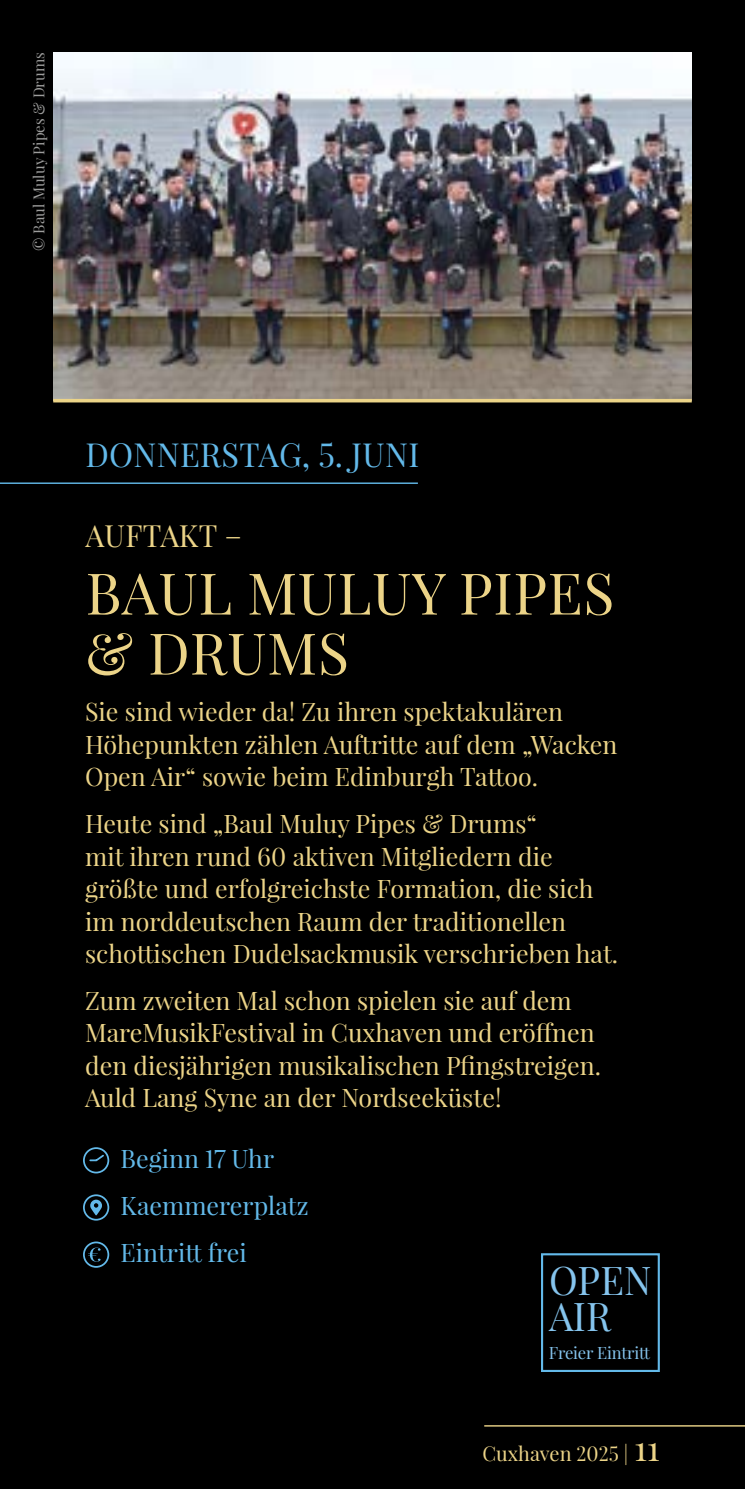
<style>
.page{position:relative;width:745px;height:1489px;background:#fff}
.page>*{position:absolute;margin:0;border:0;box-sizing:border-box;transform-origin:0 0}
.t1{font:57.5px/60px "Playfair Display";letter-spacing:.01em;color:#ecd488}
.t2{font:38.75px/36.5px "Playfair Display";color:#85c4ed}
.t3{font:32.5px "Playfair Display";letter-spacing:.01em;color:#63b9e9}
.t4{font:30px "Playfair Display";letter-spacing:.01em;color:#ecd488}
.t5{font:25px/32.5px "Playfair Display";color:#ecd488}
.t6{font:25px/46.8px "Playfair Display";color:#63b9e9}
.t7{font:20px "Playfair Display";color:#ecd488}
.t8{font:16.5px "Playfair Display";letter-spacing:-.01em;color:#85c4ed}
.t9{font:15px "Playfair Display";color:#9d9d9c}
.s1{font-size:35px}
</style>
<div class="page">
<div style="left:0;top:0;width:744px;height:1488px;background:#000"></div>
<img style="left:53px;top:52px;width:638px;height:347px">
<hr style="left:53px;top:399px;width:638px;height:3px;background:#ecd488">
<hr style="left:0;top:482px;width:417px;height:2px;background:#63b9e9">
<div style="left:540px;top:1253px;width:119px;height:118px;border:2px solid #63b9e9"></div>
<div style="left:83px;top:1194px;width:26px;height:26px;border:2px solid #63b9e9;border-radius:50%"></div>
<div style="left:83px;top:1241px;width:26px;height:26px;border:2px solid #63b9e9;border-radius:50%"></div>
<svg style="left:83px;top:1147px;width:27px;height:27px"></svg>
<svg style="left:90px;top:1199px;width:12px;height:16px"></svg>
<svg style="left:88px;top:1247px;width:12px;height:14px"></svg>
<hr style="left:484px;top:1424px;width:260px;height:2px;background:#ecd488">
<p class="t9" style="left:29px;top:251px;width:200px;rotate:-90deg">© Baul Muluy Pipes &amp; Drums</p>
<h3 class="t3" style="left:85px;top:434px;width:335px">DONNERSTAG, 5. JUNI</h3>
<p class="t4" style="left:85px;top:516px;width:158px">AUFTAKT –</p>
<h1 class="t1" style="left:85px;top:563px;width:530px">BAUL MULUY PIPES &amp; DRUMS</h1>
<p class="t5" style="left:85px;top:695px;width:533px">Sie sind wieder da! Zu ihren spektakulären<br>Höhepunkten zählen Auftritte auf dem „Wacken<br>Open Air“ sowie beim Edinburgh Tattoo.</p>
<p class="t5" style="left:85px;top:807px;width:534px">Heute sind „Baul Muluy Pipes &amp; Drums“<br>mit ihren rund 60 aktiven Mitgliedern die größte und erfolgreichste Formation, die sich im norddeutschen Raum der traditionellen schottischen Dudelsackmusik verschrieben hat.</p>
<p class="t5" style="left:85px;top:984px;width:517px">Zum zweiten Mal schon spielen sie auf dem MareMusikFestival in Cuxhaven und eröffnen den diesjährigen musikalischen Pfingstreigen.<br>Auld Lang Syne an der Nordseeküste!</p>
<p class="t6" style="left:120px;top:1135px;width:189px">Beginn 17 Uhr<br>Kaemmererplatz<br>Eintritt frei</p>
<h2 class="t2" style="left:549px;top:1261px;width:104px">OPEN<br>AIR</h2>
<p class="t8" style="left:548px;top:1342px;width:103px">Freier Eintritt</p>
<p class="t7" style="left:482px;top:1440px;width:179px">Cuxhaven 2025 | <span class="s1">11</span></p>
</div>
